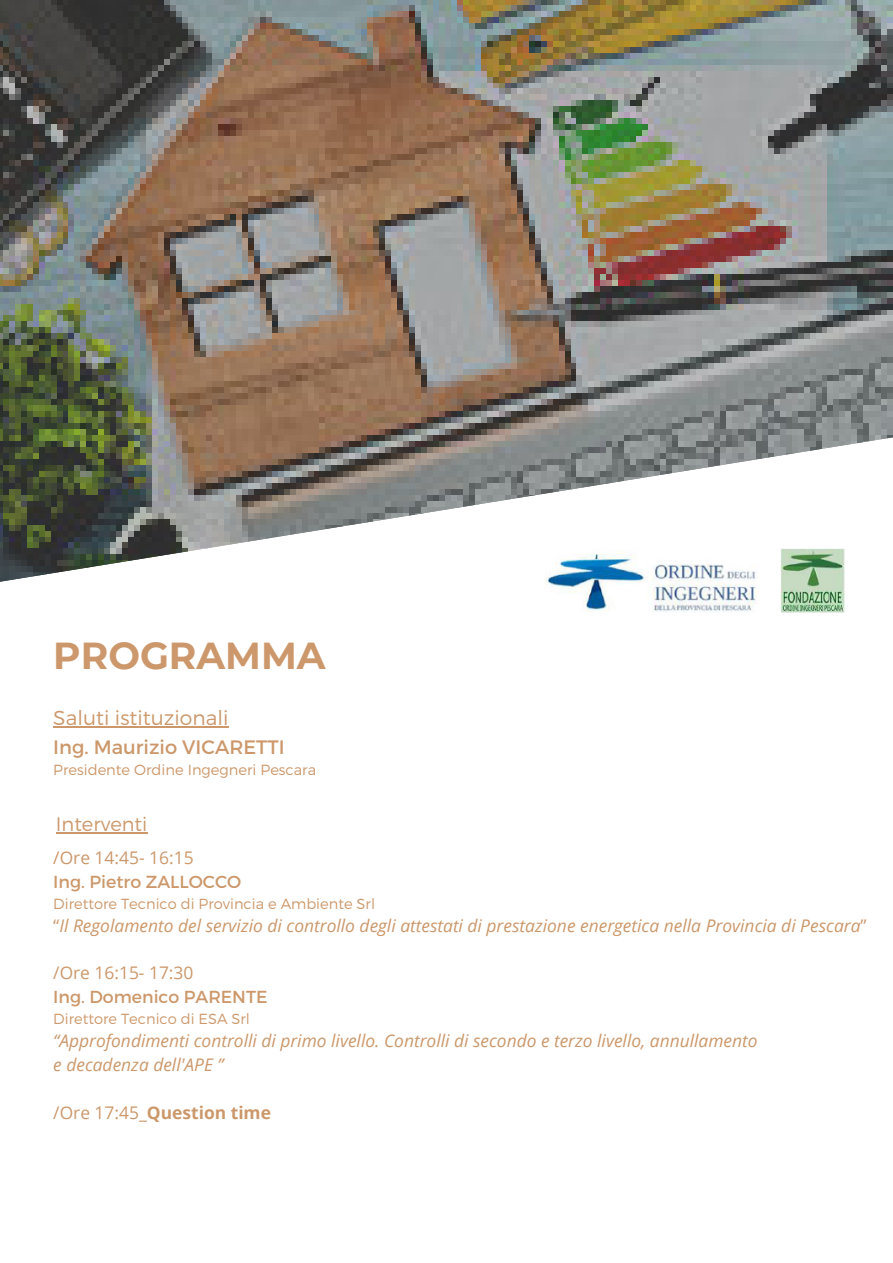
<style>
.page{position:relative;width:893px;height:1263px;background:#fff}
.page>*{position:absolute;margin:0;border:0;box-sizing:border-box;transform-origin:0 0}
.t1{font:700 37.5px "Montserrat";color:#cc986b}
.t2{font:300 20.25px "Montserrat";color:#cc986b}
.t3{font:300 19.5px "Montserrat";color:#cc986b}
.t4{font:19.42px "Montserrat";color:#cc986b}
.t5{font:italic 17.4px/23.9px "Open Sans";color:#cc986b}
.t6{font:17.4px "Montserrat";color:#cc986b}
.t7{font:17.4px "Open Sans";color:#cc986b}
.t8{font:700 17.4px "Open Sans";color:#cc986b}
.t9{font:300 14.62px "Montserrat";color:#cc986b}
.s1{font-style:normal}
.s2{font-weight:400}
</style>
<div class="page">
<img style="left:0;top:0;width:893px;height:427px">
<svg style="left:0;top:427px;width:893px;height:407px"></svg>
<img style="left:537px;top:520px;width:326px;height:111px">
<hr style="left:53px;top:726px;width:175px;height:2px;background:#cc986b">
<hr style="left:56px;top:832px;width:91px;height:2px;background:#cc986b">
<h1 class="t1" style="left:53px;top:632px;width:274px">PROGRAMMA</h1>
<p class="t2" style="left:53px;top:705px;width:177px">Saluti istituzionali</p>
<p class="t4" style="left:53px;top:734px;width:233px">Ing. Maurizio VICARETTI</p>
<p class="t9" style="left:53px;top:761px;width:264px">Presidente Ordine Ingegneri Pescara</p>
<p class="t3" style="left:56px;top:812px;width:93px">Interventi</p>
<p class="t7" style="left:53px;top:845px;width:142px">/Ore 14:45- 16:15</p>
<p class="t6" style="left:53px;top:870px;width:189px">Ing. Pietro ZALLOCCO</p>
<p class="t9" style="left:53px;top:894px;width:323px">Direttore Tecnico di Provincia e Ambiente Srl</p>
<p class="t5" style="left:53px;top:913px;width:815px"><span class="s1">“</span>Il Regolamento del servizio di controllo degli attestati di prestazione energetica nella Provincia di Pescara<span class="s1">”</span></p>
<p class="t7" style="left:53px;top:960px;width:142px">/Ore 16:15- 17:30</p>
<p class="t6" style="left:53px;top:986px;width:216px">Ing. Domenico PARENTE</p>
<p class="t9" style="left:53px;top:1009px;width:198px">Direttore Tecnico di ESA Srl</p>
<p class="t5" style="left:53px;top:1028px;width:706px">“Approfondimenti controlli di primo livello. Controlli di secondo e terzo livello, annullamento e decadenza dell'APE ”</p>
<p class="t8" style="left:53px;top:1100px;width:219px"><span class="s2">/Ore 17:45_</span>Question time</p>
</div>
